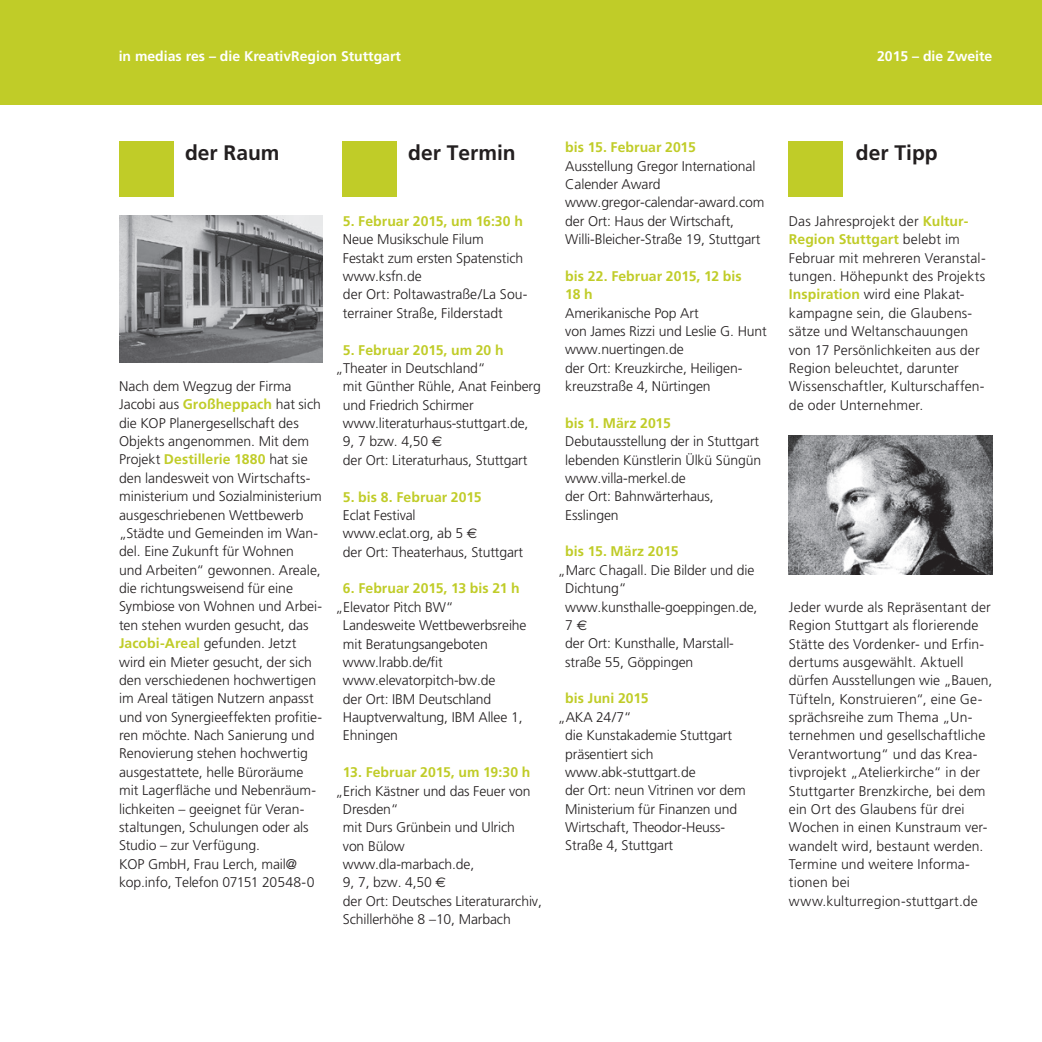
<style>
.page{position:relative;width:1042px;height:1042px;background:#fff}
.page>*{position:absolute;margin:0;border:0;box-sizing:border-box;transform-origin:0 0}
.t1{font:700 21px "Frutiger";color:#231f20}
.t2{font:300 14px/18.4px "Frutiger";letter-spacing:-.01em;color:#231f20}
.t3{font:300 14px/18.4px "Frutiger";letter-spacing:.01em;color:#231f20}
.t4{font:700 14px/18.4px "Frutiger";letter-spacing:.005em;color:#c0cc28}
.t5{font:700 14px "Frutiger";color:#fff}
.s1{font-weight:700;color:#c0cc28}
.s2{color:#fff}
.s3{font-family:"Euro Sans";font-weight:400}
</style>
<div class="page">
<div style="left:0;top:0;width:1042px;height:105px;background:#c0cc28"></div>
<div style="left:119px;top:141px;width:54px;height:56px;background:#c0cc28"></div>
<div style="left:342px;top:141px;width:55px;height:56px;background:#c0cc28"></div>
<div style="left:788px;top:141px;width:55px;height:56px;background:#c0cc28"></div>
<img style="left:789px;top:435px;width:203px;height:140px">
<img style="left:119px;top:215px;width:203px;height:147px">
<p class="t5" style="left:119px;top:47px;width:284px">in medias res – die KreativRegion Stuttgart</p>
<p class="t5" style="left:877px;top:47px;width:117px">2015 – die Zweite</p>
<h1 class="t1" style="left:185px;top:140px;width:96px">der Raum</h1>
<h1 class="t1" style="left:408px;top:140px;width:109px">der Termin</h1>
<p class="t2" style="left:119px;top:377px;width:205px">Nach dem Wegzug der Firma<br>Jacobi aus <span class="s1">Großheppach</span> hat sich die KOP Planergesellschaft des<br>Objekts angenommen. Mit dem<br>Projekt <span class="s1">Destillerie 1880</span> hat sie den landesweit von Wirtschafts&shy;ministerium und Sozialministerium ausgeschriebenen Wettbewerb „Städte und Gemeinden im Wan&shy;del. Eine Zukunft für Wohnen<br>und Arbeiten“ gewonnen. Areale, die richtungsweisend für eine<br>Symbiose von Wohnen und Arbei&shy;ten stehen wurden gesucht, das<br><span class="s1">Jacobi-Areal</span> gefunden. Jetzt wird ein Mieter gesucht, der sich den verschiedenen hochwertigen im Areal tätigen Nutzern anpasst und von Synergieeffekten profitie&shy;ren möchte. Nach Sanierung und<br>Renovierung stehen hochwertig ausgestattete, helle Büroräume mit Lagerfläche und Nebenräum&shy;lichkeiten – geeignet für Veran&shy;staltungen, Schulungen oder als<br>Studio – zur Verfügung.<br>KOP GmbH, Frau Lerch, mail@ kop.info, Telefon 07151 20548-0</p>
<p class="t4" style="left:343px;top:212px;width:181px">5. Februar 2015, um 16:30 h</p>
<p class="t2" style="left:343px;top:230px;width:186px">Neue Musikschule Filum<br>Festakt zum ersten Spatenstich www.ksfn.de<br>der Ort: Poltawastraße/La Sou&shy;terrainer Straße, Filderstadt</p>
<p class="t4" style="left:343px;top:340px;width:162px">5. Februar 2015, um 20 h</p>
<p class="t2" style="left:335px;top:359px;width:152px">„<span class="s2">i</span>Theater in Deutschland“</p>
<p class="t2" style="left:343px;top:377px;width:199px">mit Günther Rühle, Anat Feinberg</p>
<p class="t2" style="left:343px;top:396px;width:132px">und Friedrich Schirmer</p>
<p class="t2" style="left:343px;top:414px;width:187px">www.literaturhaus-stuttgart.de,</p>
<p class="t2" style="left:343px;top:432px;width:101px">9, 7 bzw. 4,50 <span class="s3">€</span></p>
<p class="t2" style="left:343px;top:451px;width:186px">der Ort: Literaturhaus, Stuttgart</p>
<p class="t4" style="left:343px;top:487px;width:140px">5. bis 8. Februar 2015</p>
<p class="t2" style="left:343px;top:506px;width:182px">Eclat Festival<br>www.eclat.org, ab 5 <span class="s3">€<br></span>der Ort: Theaterhaus, Stuttgart</p>
<p class="t4" style="left:343px;top:579px;width:178px">6. Februar 2015, 13 bis 21 h</p>
<p class="t2" style="left:335px;top:598px;width:120px">„<span class="s2">i</span>Elevator Pitch BW“</p>
<p class="t2" style="left:343px;top:616px;width:185px">Landesweite Wettbewerbsreihe</p>
<p class="t2" style="left:343px;top:635px;width:146px">mit Beratungsangeboten</p>
<p class="t2" style="left:343px;top:653px;width:101px">www.lrabb.de/fit</p>
<p class="t2" style="left:343px;top:671px;width:154px">www.elevatorpitch-bw.de</p>
<p class="t2" style="left:343px;top:690px;width:150px">der Ort: IBM Deutschland</p>
<p class="t2" style="left:343px;top:708px;width:181px">Hauptverwaltung, IBM Allee 1,</p>
<p class="t2" style="left:343px;top:726px;width:57px">Ehningen</p>
<p class="t4" style="left:343px;top:763px;width:189px">13. Februar 2015, um 19:30 h</p>
<p class="t2" style="left:335px;top:782px;width:196px">„<span class="s2">i</span>Erich Kästner und das Feuer von</p>
<p class="t2" style="left:343px;top:800px;width:57px">Dresden“</p>
<p class="t2" style="left:343px;top:818px;width:174px">mit Durs Grünbein und Ulrich</p>
<p class="t2" style="left:343px;top:837px;width:63px">von Bülow</p>
<p class="t2" style="left:343px;top:855px;width:133px">www.dla-marbach.de,</p>
<p class="t2" style="left:343px;top:873px;width:105px">9, 7, bzw. 4,50 <span class="s3">€</span></p>
<p class="t2" style="left:343px;top:892px;width:200px">der Ort: Deutsches Literaturarchiv,</p>
<p class="t2" style="left:343px;top:910px;width:169px">Schillerhöhe 8 –10, Marbach</p>
<p class="t4" style="left:565px;top:138px;width:132px">bis 15. Februar 2015</p>
<p class="t2" style="left:565px;top:157px;width:201px">Ausstellung Gregor International<br>Calender Award www.gregor-calendar-award.com der Ort: Haus der Wirtschaft,<br>Willi-Bleicher-Straße 19, Stuttgart</p>
<p class="t4" style="left:565px;top:267px;width:178px">bis 22. Februar 2015, 12 bis<br>18 h</p>
<p class="t2" style="left:565px;top:304px;width:203px">Amerikanische Pop Art<br>von James Rizzi und Leslie G. Hunt www.nuertingen.de<br>der Ort: Kreuzkirche, Heiligen&shy;kreuzstraße 4, Nürtingen</p>
<p class="t4" style="left:565px;top:414px;width:107px">bis 1. März 2015</p>
<p class="t2" style="left:565px;top:432px;width:197px">Debutausstellung der in Stuttgart lebenden Künstlerin Ülkü Süngün www.villa-merkel.de<br>der Ort: Bahnwärterhaus,<br>Esslingen</p>
<p class="t4" style="left:565px;top:542px;width:115px">bis 15. März 2015</p>
<p class="t2" style="left:558px;top:561px;width:198px">„<span class="s2">i</span>Marc Chagall. Die Bilder und die</p>
<p class="t2" style="left:565px;top:579px;width:63px">Dichtung“</p>
<p class="t2" style="left:565px;top:598px;width:194px">www.kunsthalle-goeppingen.de,</p>
<p class="t2" style="left:565px;top:616px;width:23px">7 <span class="s3">€</span></p>
<p class="t2" style="left:565px;top:634px;width:170px">der Ort: Kunsthalle, Marstall-</p>
<p class="t2" style="left:565px;top:653px;width:130px">straße 55, Göppingen</p>
<p class="t4" style="left:565px;top:689px;width:85px">bis Juni 2015</p>
<p class="t2" style="left:558px;top:708px;width:75px">„<span class="s2">i</span>AKA 24/7“</p>
<p class="t2" style="left:565px;top:726px;width:168px">die Kunstakademie Stuttgart</p>
<p class="t2" style="left:565px;top:745px;width:90px">präsentiert sich</p>
<p class="t2" style="left:565px;top:763px;width:132px">www.abk-stuttgart.de</p>
<p class="t2" style="left:565px;top:781px;width:182px">der Ort: neun Vitrinen vor dem</p>
<p class="t2" style="left:565px;top:800px;width:174px">Ministerium für Finanzen und</p>
<p class="t2" style="left:565px;top:818px;width:161px">Wirtschaft, Theodor-Heuss-</p>
<p class="t2" style="left:565px;top:836px;width:109px">Straße 4, Stuttgart</p>
<h1 class="t1" style="left:856px;top:140px;width:83px">der Tipp</h1>
<p class="t3" style="left:789px;top:212px;width:198px">Das Jahresprojekt der <span class="s1">Kultur-<br>Region Stuttgart</span> belebt im<br>Februar mit mehreren Veranstal&shy;tungen. Höhepunkt des Projekts<br><span class="s1">Inspiration</span> wird eine Plakat&shy;kampagne sein, die Glaubens&shy;sätze und Weltanschauungen von 17 Persönlichkeiten aus der<br>Region beleuchtet, darunter<br>Wissenschaftler, Kulturschaffen&shy;de oder Unternehmer.</p>
<p class="t3" style="left:789px;top:598px;width:205px">Jeder wurde als Repräsentant der<br>Region Stuttgart als florierende<br>Stätte des Vordenker- und Erfin&shy;dertums ausgewählt. Aktuell dürfen Ausstellungen wie „Bauen,<br>Tüfteln, Konstruieren“, eine Ge&shy;sprächsreihe zum Thema „Un&shy;ternehmen und gesellschaftliche<br>Verantwortung“ und das Krea&shy;tivprojekt „Atelierkirche“ in der<br>Stuttgarter Brenzkirche, bei dem ein Ort des Glaubens für drei<br>Wochen in einen Kunstraum ver&shy;wandelt wird, bestaunt werden.<br>Termine und weitere Informa&shy;tionen bei www.kulturregion-stuttgart.de</p>
</div>
